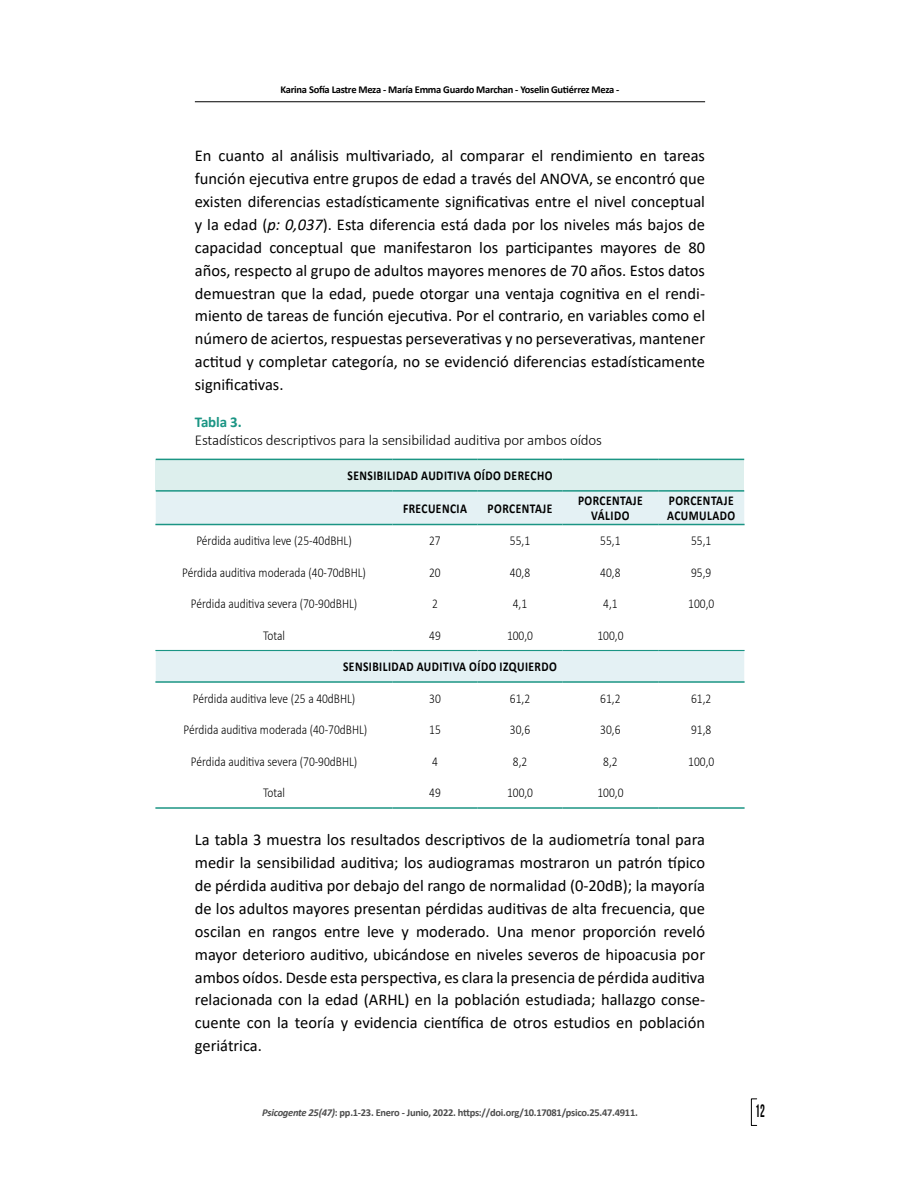
<style>
.page{position:relative;width:900px;height:1200px;background:#fff}
.page>*{position:absolute;margin:0;border:0;box-sizing:border-box;transform-origin:0 0}
.t1{font:18px "Bebas Neue";color:#000;scale:.67 1}
.t2{font:16.5px/23px "Calibri";color:#000;text-align:justify}
.t3{font:300 15px "Calibri";letter-spacing:-.01em;color:#000}
.t4{font:700 15px "Calibri";letter-spacing:-.01em;color:#1b9584}
.t5{font:300 13.5px "Calibri";color:#000;scale:.85 1}
.t6{font:700 13.5px/15px "Calibri";letter-spacing:.04em;color:#000;text-align:center;scale:.85 1}
.t7{font:700 10.5px "Calibri";letter-spacing:-.025em;color:#4d4d4d}
.t8{font:700 10.5px "Calibri";letter-spacing:-.025em;color:#000}
.s1{font-style:italic}
</style>
<div class="page">
<div style="left:751px;top:1098px;width:6px;height:28px;border:1px solid #000"></div>
<hr style="left:195px;top:101px;width:510px;height:1px;background:#000">
<div style="left:156px;top:459px;width:588px;height:32px;background:#ddefed"></div>
<svg style="left:156px;top:492px;width:588px;height:189px"></svg>
<hr style="left:392px;top:525px;width:1px;height:31px;background:#fff">
<hr style="left:477px;top:525px;width:1px;height:31px;background:#fff">
<hr style="left:562px;top:525px;width:1px;height:31px;background:#fff">
<hr style="left:658px;top:525px;width:1px;height:31px;background:#fff">
<hr style="left:392px;top:556px;width:1px;height:32px;background:#fff">
<hr style="left:477px;top:556px;width:1px;height:32px;background:#fff">
<hr style="left:562px;top:556px;width:1px;height:32px;background:#fff">
<hr style="left:658px;top:556px;width:1px;height:32px;background:#fff">
<hr style="left:392px;top:588px;width:1px;height:31px;background:#fff">
<hr style="left:477px;top:588px;width:1px;height:31px;background:#fff">
<hr style="left:562px;top:588px;width:1px;height:31px;background:#fff">
<hr style="left:658px;top:588px;width:1px;height:31px;background:#fff">
<hr style="left:392px;top:619px;width:1px;height:31px;background:#fff">
<hr style="left:477px;top:619px;width:1px;height:31px;background:#fff">
<hr style="left:562px;top:619px;width:1px;height:31px;background:#fff">
<hr style="left:658px;top:619px;width:1px;height:31px;background:#fff">
<hr style="left:156px;top:459px;width:236px;height:1px;background:#1b9584">
<hr style="left:392px;top:459px;width:86px;height:1px;background:#1b9584">
<hr style="left:478px;top:459px;width:85px;height:1px;background:#1b9584">
<hr style="left:563px;top:459px;width:95px;height:1px;background:#1b9584">
<hr style="left:658px;top:459px;width:86px;height:1px;background:#1b9584">
<hr style="left:156px;top:490px;width:236px;height:2px;background:#1b9584">
<hr style="left:392px;top:490px;width:86px;height:2px;background:#1b9584">
<hr style="left:478px;top:490px;width:85px;height:2px;background:#1b9584">
<hr style="left:563px;top:490px;width:95px;height:2px;background:#1b9584">
<hr style="left:658px;top:490px;width:86px;height:2px;background:#1b9584">
<hr style="left:155px;top:524px;width:237px;height:1px;background:#1b9584">
<hr style="left:392px;top:524px;width:86px;height:1px;background:#1b9584">
<hr style="left:478px;top:524px;width:85px;height:1px;background:#1b9584">
<hr style="left:563px;top:524px;width:95px;height:1px;background:#1b9584">
<hr style="left:658px;top:524px;width:87px;height:1px;background:#1b9584">
<hr style="left:155px;top:650px;width:237px;height:1px;background:#1b9584">
<hr style="left:392px;top:650px;width:86px;height:1px;background:#1b9584">
<hr style="left:478px;top:650px;width:85px;height:1px;background:#1b9584">
<hr style="left:563px;top:650px;width:95px;height:1px;background:#1b9584">
<hr style="left:658px;top:650px;width:87px;height:1px;background:#1b9584">
<hr style="left:155px;top:681px;width:237px;height:2px;background:#1b9584">
<hr style="left:392px;top:681px;width:86px;height:2px;background:#1b9584">
<hr style="left:478px;top:681px;width:85px;height:2px;background:#1b9584">
<hr style="left:563px;top:681px;width:95px;height:2px;background:#1b9584">
<hr style="left:658px;top:681px;width:87px;height:2px;background:#1b9584">
<hr style="left:155px;top:807px;width:237px;height:2px;background:#1b9584">
<hr style="left:392px;top:807px;width:86px;height:2px;background:#1b9584">
<hr style="left:478px;top:807px;width:85px;height:2px;background:#1b9584">
<hr style="left:563px;top:807px;width:95px;height:2px;background:#1b9584">
<hr style="left:658px;top:807px;width:87px;height:2px;background:#1b9584">
<p class="t8" style="left:281px;top:82px;width:340px">Karina Sofía Lastre Meza - María Emma Guardo Marchan - Yoselin Gutiérrez Meza -</p>
<p class="t2" style="left:195px;top:144px;width:512px">En cuanto al análisis multivariado, al comparar el rendimiento en tareas función ejecutiva entre grupos de edad a través del ANOVA, se encontró que existen diferencias estadísticamente significativas entre el nivel conceptual y la edad (<span class="s1">p: 0,037</span>). Esta diferencia está dada por los niveles más bajos de capacidad conceptual que manifestaron los participantes mayores de 80 años, respecto al grupo de adultos mayores menores de 70 años. Estos datos demuestran que la edad, puede otorgar una ventaja cognitiva en el rendi&shy;miento de tareas de función ejecutiva. Por el contrario, en variables como el número de aciertos, respuestas perseverativas y no perseverativas, mantener actitud y completar categoría, no se evidenció diferencias estadísticamente significativas.</p>
<p class="t4" style="left:195px;top:412px;width:48px">Tabla 3.</p>
<p class="t3" style="left:195px;top:431px;width:409px">Estadísticos descriptivos para la sensibilidad auditiva por ambos oídos</p>
<p class="t6" style="left:348px;top:468px;width:243px">SENSIBILIDAD AUDITIVA OÍDO DERECHO</p>
<p class="t6" style="left:403px;top:501px;width:77px">FRECUENCIA</p>
<p class="t6" style="left:488px;top:501px;width:78px">PORCENTAJE</p>
<p class="t6" style="left:578px;top:493px;width:78px">PORCENTAJE<br>VÁLIDO</p>
<p class="t6" style="left:667px;top:493px;width:82px;text-align:left">PORCENTAJE<br>ACUMULADO</p>
<p class="t5" style="left:196px;top:532px;width:184px">Pérdida auditiva leve (25-40dBHL)</p>
<p class="t5" style="left:429px;top:532px;width:15px">27</p>
<p class="t5" style="left:510px;top:532px;width:25px">55,1</p>
<p class="t5" style="left:600px;top:532px;width:25px">55,1</p>
<p class="t5" style="left:691px;top:532px;width:25px">55,1</p>
<p class="t5" style="left:182px;top:564px;width:218px">Pérdida auditiva moderada (40-70dBHL)</p>
<p class="t5" style="left:429px;top:564px;width:15px">20</p>
<p class="t5" style="left:510px;top:564px;width:25px">40,8</p>
<p class="t5" style="left:600px;top:564px;width:25px">40,8</p>
<p class="t5" style="left:691px;top:564px;width:25px">95,9</p>
<p class="t5" style="left:191px;top:595px;width:197px">Pérdida auditiva severa (70-90dBHL)</p>
<p class="t5" style="left:432px;top:595px;width:8px">2</p>
<p class="t5" style="left:513px;top:595px;width:18px">4,1</p>
<p class="t5" style="left:603px;top:595px;width:18px">4,1</p>
<p class="t5" style="left:688px;top:595px;width:32px">100,0</p>
<p class="t5" style="left:263px;top:627px;width:27px">Total</p>
<p class="t5" style="left:429px;top:627px;width:15px">49</p>
<p class="t5" style="left:507px;top:627px;width:32px">100,0</p>
<p class="t5" style="left:597px;top:627px;width:32px">100,0</p>
<p class="t6" style="left:343px;top:659px;width:253px">SENSIBILIDAD AUDITIVA OÍDO IZQUIERDO</p>
<p class="t5" style="left:193px;top:690px;width:193px">Pérdida auditiva leve (25 a 40dBHL)</p>
<p class="t5" style="left:429px;top:690px;width:15px">30</p>
<p class="t5" style="left:510px;top:690px;width:25px">61,2</p>
<p class="t5" style="left:600px;top:690px;width:25px">61,2</p>
<p class="t5" style="left:691px;top:690px;width:25px">61,2</p>
<p class="t5" style="left:184px;top:721px;width:218px">Pérdida auditiva moderada (40-70dBHL)</p>
<p class="t5" style="left:429px;top:721px;width:15px">15</p>
<p class="t5" style="left:510px;top:721px;width:25px">30,6</p>
<p class="t5" style="left:600px;top:721px;width:25px">30,6</p>
<p class="t5" style="left:691px;top:721px;width:25px">91,8</p>
<p class="t5" style="left:191px;top:753px;width:197px">Pérdida auditiva severa (70-90dBHL)</p>
<p class="t5" style="left:432px;top:753px;width:8px">4</p>
<p class="t5" style="left:513px;top:753px;width:18px">8,2</p>
<p class="t5" style="left:603px;top:753px;width:18px">8,2</p>
<p class="t5" style="left:688px;top:753px;width:32px">100,0</p>
<p class="t5" style="left:263px;top:784px;width:27px">Total</p>
<p class="t5" style="left:429px;top:784px;width:15px">49</p>
<p class="t5" style="left:507px;top:784px;width:32px">100,0</p>
<p class="t5" style="left:597px;top:784px;width:32px">100,0</p>
<p class="t2" style="left:195px;top:828px;width:512px">La tabla 3 muestra los resultados descriptivos de la audiometría tonal para medir la sensibilidad auditiva; los audiogramas mostraron un patrón típico de pérdida auditiva por debajo del rango de normalidad (0-20dB); la mayoría de los adultos mayores presentan pérdidas auditivas de alta frecuencia, que oscilan en rangos entre leve y moderado. Una menor proporción reveló mayor deterioro auditivo, ubicándose en niveles severos de hipoacusia por ambos oídos. Desde esta perspectiva, es clara la presencia de pérdida auditiva relacionada con la edad (ARHL) en la población estudiada; hallazgo conse&shy;cuente con la teoría y evidencia científica de otros estudios en población geriátrica.</p>
<p class="t7" style="left:262px;top:1105px;width:377px"><span class="s1">Psicogente 25(47)</span>: pp.1-23. Enero - Junio, 2022. https://doi.org/10.17081/psico.25.47.4911.</p>
<p class="t1" style="left:755px;top:1101px;width:16px">12</p>
</div>
